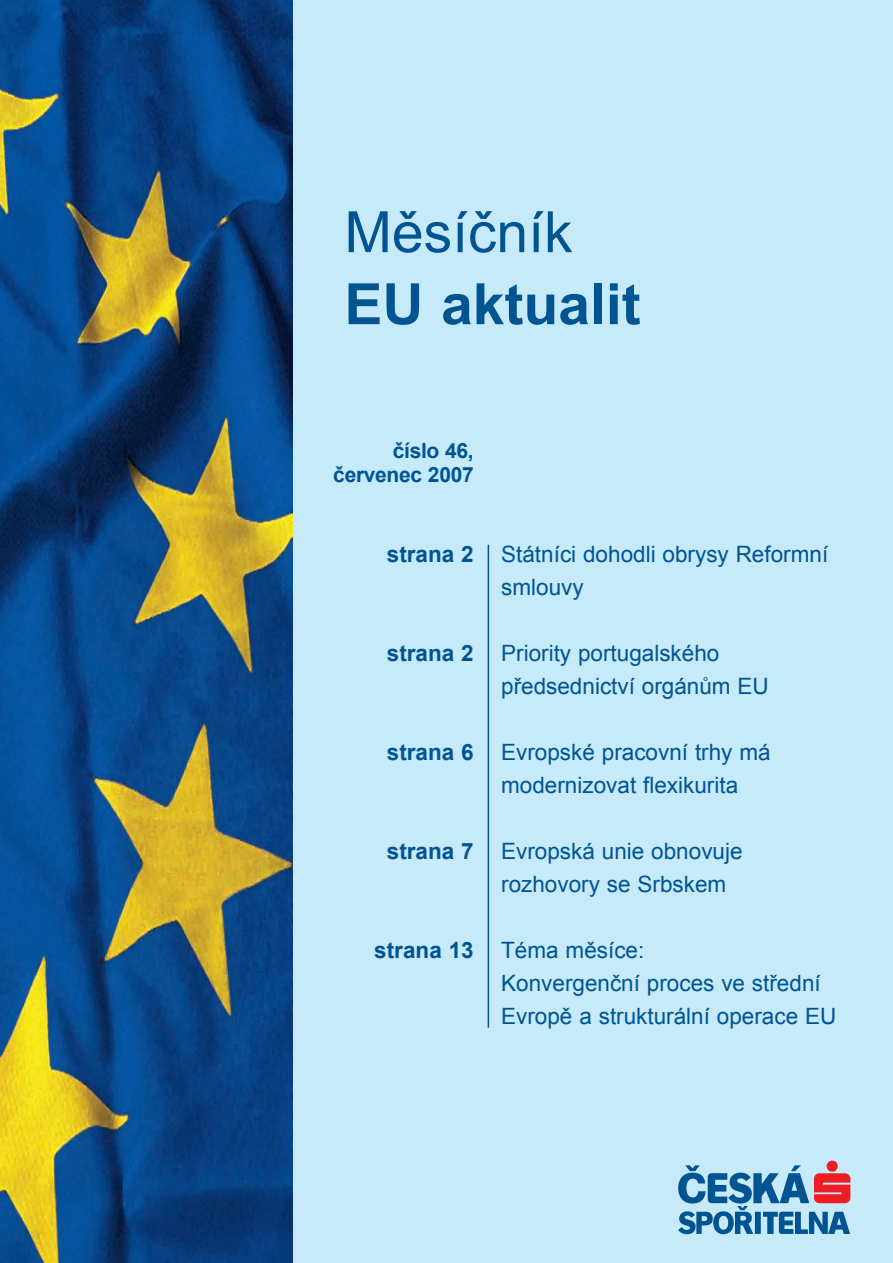
<style>
.page{position:relative;width:893px;height:1263px;background:#c6eafa}
.page>*{position:absolute;margin:0;border:0;box-sizing:border-box;transform-origin:0 0}
.t1{font:700 57px "Arial";color:#005492}
.t2{font:57px "Arial";color:#005492}
.t3{font:22.5px/33px "Arial";color:#005492}
.t4{font:700 22.5px "Arial";color:#005492}
.t5{font:700 21px/24px "Arial";letter-spacing:-.015em;color:#005492;text-align:right}
</style>
<div class="page">
<img style="left:0;top:0;width:292px;height:1263px">
<hr style="left:488px;top:545px;width:1px;height:483px;background:#005492">
<svg style="left:678px;top:1160px;width:172px;height:74px"></svg>
<h1 class="t2" style="left:344px;top:195px;width:230px">Měsíčník</h1>
<h1 class="t1" style="left:344px;top:267px;width:298px">EU aktualit</h1>
<p class="t5" style="left:333px;top:440px;width:142px">číslo 46, červenec 2007</p>
<p class="t4" style="left:387px;top:539px;width:88px">strana 2</p>
<p class="t3" style="left:501px;top:537px;width:329px">Státníci dohodli obrysy Reformní smlouvy</p>
<p class="t4" style="left:387px;top:638px;width:88px">strana 2</p>
<p class="t3" style="left:501px;top:636px;width:269px">Priority portugalského předsednictví orgánům EU</p>
<p class="t4" style="left:387px;top:737px;width:88px">strana 6</p>
<p class="t3" style="left:501px;top:735px;width:271px">Evropské pracovní trhy má modernizovat flexikurita</p>
<p class="t4" style="left:387px;top:836px;width:88px">strana 7</p>
<p class="t3" style="left:501px;top:834px;width:243px">Evropská unie obnovuje rozhovory se Srbskem</p>
<p class="t4" style="left:374px;top:935px;width:101px">strana 13</p>
<p class="t3" style="left:501px;top:933px;width:337px">Téma měsíce:<br>Konvergenční proces ve střední<br>Evropě a strukturální operace EU</p>
</div>
